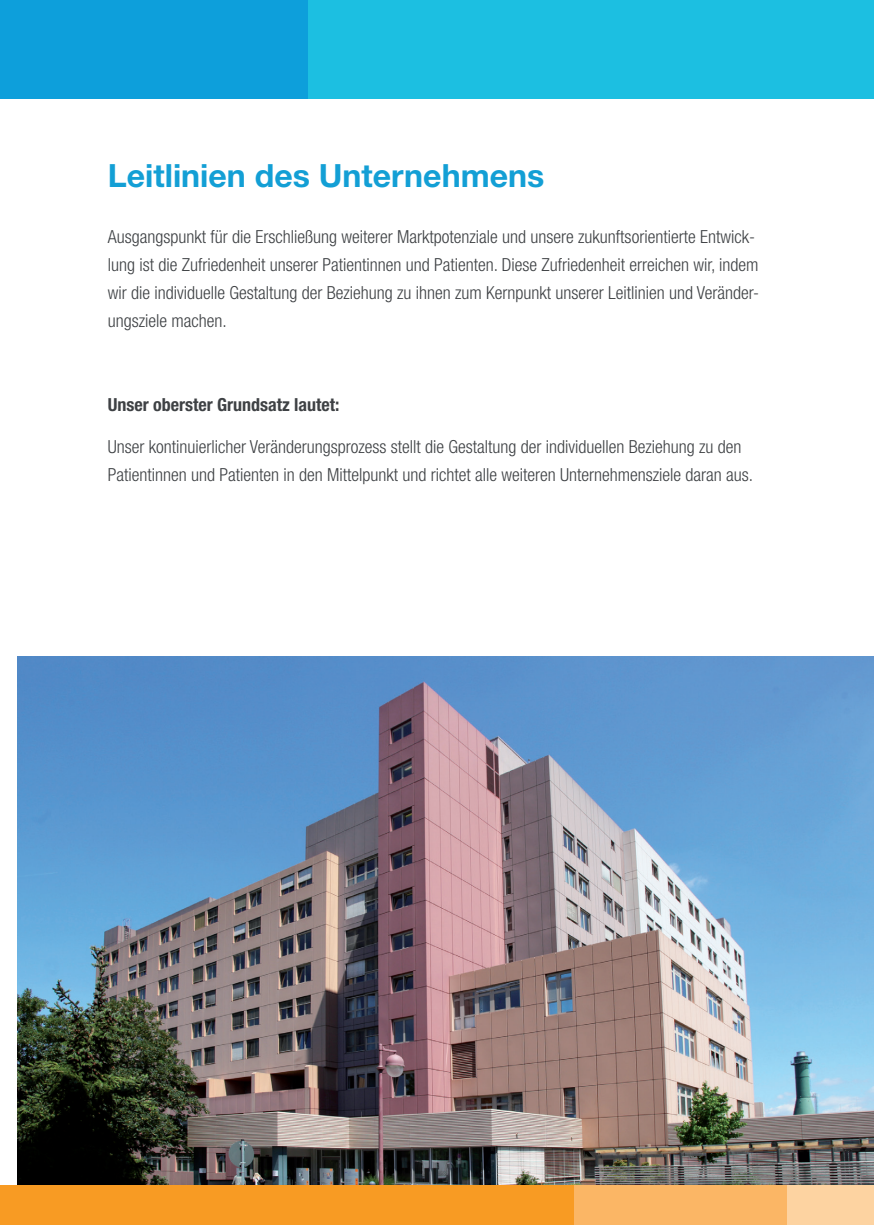
<style>
.page{position:relative;width:874px;height:1225px;background:#fff}
.page>*{position:absolute;margin:0;border:0;box-sizing:border-box;transform-origin:0 0}
.t1{font:700 32px "Helvetica Neue LT Std";color:#139fd5}
.t2{font:300 condensed 18px/28px "Helvetica Neue LT Std";color:#3e4144}
.t3{font:700 condensed 18px "Helvetica Neue LT Std";color:#3e4144}
</style>
<div class="page">
<div style="left:0;top:0;width:308px;height:98px;background:#0d9fdb"></div>
<div style="left:308px;top:0;width:565px;height:98px;background:#1cbfe1"></div>
<img style="left:17px;top:656px;width:856px;height:529px">
<div style="left:297px;top:1185px;width:277px;height:40px;background:#f89b23"></div>
<div style="left:573px;top:1185px;width:213px;height:40px;background:#fbb665"></div>
<div style="left:786px;top:1185px;width:87px;height:40px;background:#fdd3a1"></div>
<div style="left:0;top:1185px;width:298px;height:40px;background:#f89b23"></div>
<h1 class="t1" style="left:108px;top:156px;width:438px">Leitlinien des Unternehmens</h1>
<p class="t2" style="left:108px;top:223px;width:652px">Ausgangspunkt für die Erschließung weiterer Marktpotenziale und unsere zukunftsorientierte Entwick&shy;lung ist die Zufriedenheit unserer Patientinnen und Patienten. Diese Zufriedenheit erreichen wir, indem wir die individuelle Gestaltung der Beziehung zu ihnen zum Kernpunkt unserer Leitlinien und Veränder&shy;ungsziele machen.</p>
<p class="t3" style="left:108px;top:394px;width:233px">Unser oberster Grundsatz lautet:</p>
<p class="t2" style="left:108px;top:433px;width:646px">Unser kontinuierlicher Veränderungsprozess stellt die Gestaltung der individuellen Beziehung zu den<br>Patientinnen und Patienten in den Mittelpunkt und richtet alle weiteren Unternehmensziele daran aus.</p>
</div>
